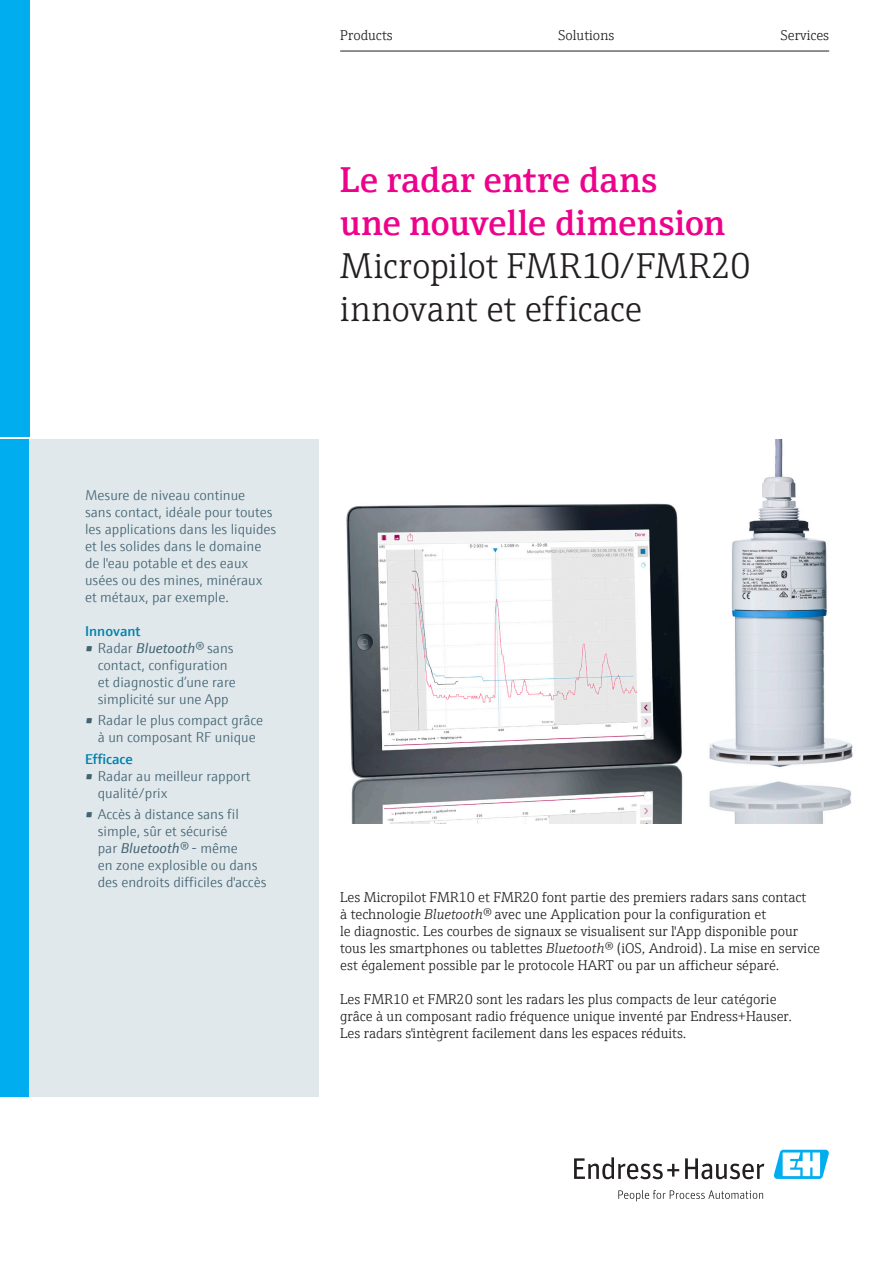
<style>
.page{position:relative;width:893px;height:1263px;background:#fff}
.page>*{position:absolute;margin:0;border:0;box-sizing:border-box;transform-origin:0 0}
.Title_Subhead{font:300 36px "E+H Serif";color:#231f20}
.Title_Headline{font:600 36px "E+H Serif";letter-spacing:.005em;color:#ed028c}
.Copy_List_Cyan{font:300 14.25px/17px "E+H Serif";color:#231f20}
.Infobox_Default{font:300 14.25px/17px "E+H Sans";color:#446472}
.Infobox_Accent__Strg{font:600 14.25px "E+H Sans";color:#0081ad}
.s1{font-weight:400;font-style:italic}
.s2{font-style:italic}
</style>
<div class="page">
<svg style="left:574px;top:1157px;width:105px;height:22px"></svg>
<svg style="left:685px;top:1158px;width:79px;height:21px"></svg>
<svg style="left:618px;top:1190px;width:145px;height:11px"></svg>
<svg style="left:773px;top:1150px;width:56px;height:29px"></svg>
<hr style="left:340px;top:51px;width:489px;height:1px;background:#231f20">
<div style="left:0;top:0;width:30px;height:437px;background:#00aeef"></div>
<div style="left:0;top:439px;width:30px;height:657px;background:#00aeef"></div>
<div style="left:30px;top:439px;width:289px;height:657px;background:#e0e8ec"></div>
<img style="left:346px;top:439px;width:507px;height:385px">
<p class="Copy_List_Cyan" style="left:340px;top:25px;width:54px">Products</p>
<p class="Copy_List_Cyan" style="left:558px;top:25px;width:57px">Solutions</p>
<p class="Copy_List_Cyan" style="left:781px;top:25px;width:50px">Services</p>
<p class="Title_Headline" style="left:340px;top:152px;width:319px">Le radar entre dans</p>
<p class="Title_Headline" style="left:340px;top:195px;width:387px">une nouvelle dimension</p>
<p class="Title_Subhead" style="left:340px;top:240px;width:412px">Micropilot FMR10/FMR20</p>
<p class="Title_Subhead" style="left:340px;top:283px;width:304px">innovant et efficace</p>
<p class="Infobox_Default" style="left:85px;top:486px;width:162px">Mesure de niveau continue</p>
<p class="Infobox_Default" style="left:85px;top:503px;width:193px">sans contact, idéale pour toutes les applications dans les liquides et les solides dans le domaine de l'eau potable et des eaux usées ou des mines, minéraux et métaux, par exemple.</p>
<p class="Infobox_Accent__Strg" style="left:85px;top:620px;width:57px">Innovant</p>
<p class="Infobox_Default" style="left:98px;top:639px;width:139px;text-indent:-13px">• Radar <span class="s1">Bluetooth®</span> sans contact, configuration et diagnostic d’une rare simplicité sur une App</p>
<p class="Infobox_Default" style="left:85px;top:711px;width:180px;text-align:center">• Radar le plus compact grâce à un composant RF unique</p>
<p class="Infobox_Accent__Strg" style="left:85px;top:748px;width:49px">Efficace</p>
<p class="Infobox_Default" style="left:98px;top:766px;width:154px;text-indent:-13px">• Radar au meilleur rapport qualité/prix</p>
<p class="Infobox_Default" style="left:98px;top:804px;width:170px;text-indent:-13px">• Accès à distance sans fil simple, sûr et sécurisé<br>par <span class="s1">Bluetooth®</span> - même<br>en zone explosible ou dans des endroits difficiles d'accès</p>
<p class="Copy_List_Cyan" style="left:340px;top:887px;width:481px">Les Micropilot FMR10 et FMR20 font partie des premiers radars sans contact<br>à technologie <span class="s2">Bluetooth®</span> avec une Application pour la configuration et<br>le diagnostic. Les courbes de signaux se visualisent sur l'App disponible pour tous les smartphones ou tablettes <span class="s2">Bluetooth®</span> (iOS, Android). La mise en service est également possible par le protocole HART ou par un afficheur séparé.</p>
<p class="Copy_List_Cyan" style="left:340px;top:989px;width:453px">Les FMR10 et FMR20 sont les radars les plus compacts de leur catégorie grâce à un composant radio fréquence unique inventé par Endress+Hauser.<br>Les radars s'intègrent facilement dans les espaces réduits.</p>
</div>
